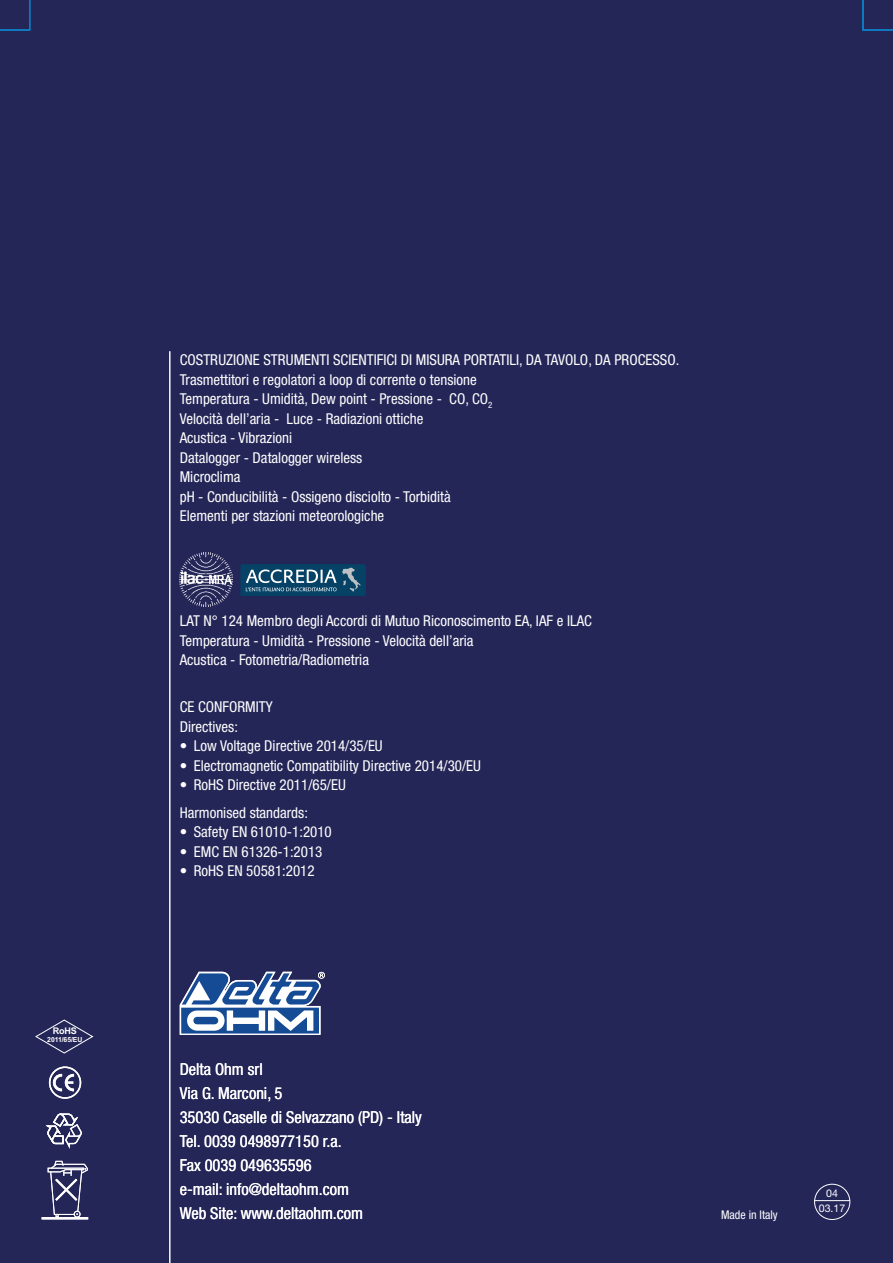
<style>
.page{position:relative;width:893px;height:1263px;background:#fff}
.page>*{position:absolute;margin:0;border:0;box-sizing:border-box;transform-origin:0 0}
.t1{font:condensed 16.5px/24px "Helvetica Neue LT Std";color:#fff}
.t2{font:condensed 15px/19.5px "Helvetica Neue LT Std";color:#fff}
.t3{font:condensed 12px "Helvetica Neue LT Std";color:#fff}
.t4{font:10.65px/15.1px "Helvetica Neue LT Std";color:#fff;text-align:center}
.t5{font:700 9.15px "Arial";color:#fff}
.t6{font:700 6.9px "Arial";letter-spacing:-.015em;color:#fff}
</style>
<div class="page">
<div style="left:0;top:0;width:892px;height:1263px;background:#252658"></div>
<svg style="left:35px;top:1019px;width:59px;height:35px"></svg>
<svg style="left:240px;top:564px;width:126px;height:32px"></svg>
<img style="left:180px;top:553px;width:53px;height:53px">
<svg style="left:45px;top:1113px;width:37px;height:36px"></svg>
<svg style="left:49px;top:1066px;width:32px;height:33px"></svg>
<svg style="left:47px;top:1160px;width:41px;height:57px"></svg>
<hr style="left:43px;top:1217px;width:44px;height:2px;background:#fff">
<svg style="left:180px;top:972px;width:145px;height:63px"></svg>
<hr style="left:169px;top:351px;width:1px;height:912px;background:#fff">
<svg style="left:0;top:0;width:892px;height:31px"></svg>
<div style="left:814px;top:1184px;width:36px;height:36px;border:1px solid #fff;border-radius:50%"></div>
<hr style="left:814px;top:1200px;width:36px;height:1px;background:#fff">
<p class="t5" style="left:53px;top:1025px;width:26px">RoHS</p>
<p class="t6" style="left:47px;top:1036px;width:37px">2011/65/EU</p>
<p class="t2" style="left:180px;top:352px;width:501px">COSTRUZIONE STRUMENTI SCIENTIFICI DI MISURA PORTATILI, DA TAVOLO, DA PROCESSO.<br>Trasmettitori e regolatori a loop di corrente o tensione<br>Temperatura - Umidità, Dew point - Pressione - CO, CO<sub>2<br></sub>Velocità dell’aria - Luce - Radiazioni ottiche<br>Acustica - Vibrazioni<br>Datalogger - Datalogger wireless<br>Microclima<br>pH - Conducibilità - Ossigeno disciolto - Torbidità<br>Elementi per stazioni meteorologiche</p>
<p class="t2" style="left:180px;top:613px;width:414px">LAT N° 124 Membro degli Accordi di Mutuo Riconoscimento EA, IAF e ILAC<br>Temperatura - Umidità - Pressione - Velocità dell’aria<br>Acustica - Fotometria/Radiometria</p>
<p class="t2" style="left:180px;top:699px;width:95px">CE CONFORMITY<br>Directives:</p>
<p class="t2" style="left:180px;top:738px;width:204px">• Low Voltage Directive 2014/35/EU</p>
<p class="t2" style="left:180px;top:757px;width:303px">• Electromagnetic Compatibility Directive 2014/30/EU</p>
<p class="t2" style="left:180px;top:772px;width:168px;line-height:28px">• RoHS Directive 2011/65/EU<br>Harmonised standards:</p>
<p class="t2" style="left:180px;top:824px;width:154px">• Safety EN 61010-1:2010</p>
<p class="t2" style="left:180px;top:844px;width:144px">• EMC EN 61326-1:2013</p>
<p class="t2" style="left:180px;top:863px;width:136px">• RoHS EN 50581:2012</p>
<p class="t1" style="left:180px;top:1059px;width:244px">Delta Ohm srl<br>Via G. Marconi, 5<br>35030 Caselle di Selvazzano (PD) - Italy<br>Tel. 0039 0498977150 r.a.<br>Fax 0039 049635596<br>e-mail: info@deltaohm.com<br>Web Site: www.deltaohm.com</p>
<p class="t3" style="left:721px;top:1210px;width:58px">Made in Italy</p>
<p class="t4" style="left:819px;top:1185px;width:28px">04<br>03.17</p>
</div>
